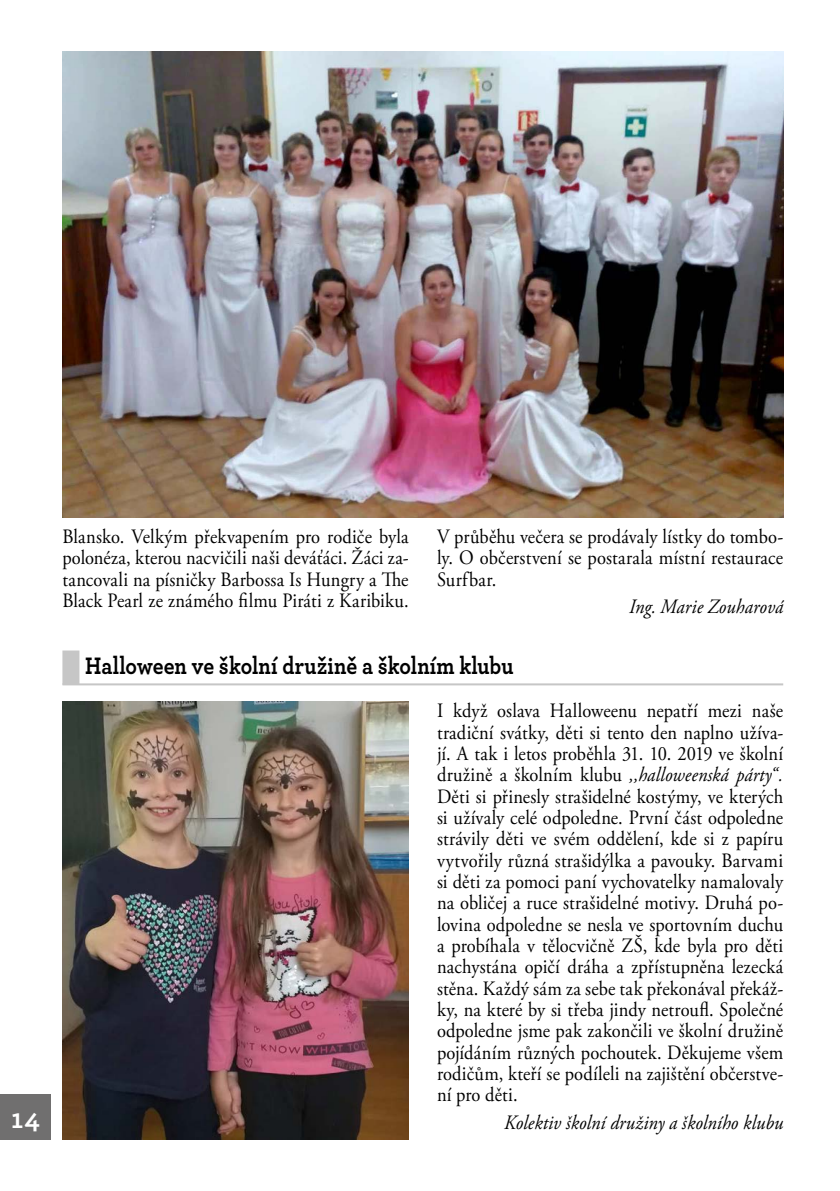
<style>
.page{position:relative;width:840px;height:1191px;background:#fff}
.page>*{position:absolute;margin:0;border:0;box-sizing:border-box;transform-origin:0 0}
.t1{font:700 28px "Archer";color:#fff}
.t2{font:700 25px "Archer";letter-spacing:.005em;color:#000;scale:.87 1}
.t3{font:20.4px/21.4px "Adobe Garamond Pro";letter-spacing:.01em;color:#000;text-align:justify;scale:.9 1}
.t4{font:italic 20.4px "Adobe Garamond Pro";letter-spacing:.005em;color:#000;scale:.9 1}
.s1{font-style:italic}
</style>
<div class="page">
<div style="left:0;top:1094px;width:51px;height:46px;background:#706f6f"></div>
<div style="left:62px;top:650px;width:17px;height:34px;background:#c6c6c6"></div>
<hr style="left:62px;top:683px;width:720px;height:2px;background:#c6c6c6">
<img style="left:62px;top:701px;width:346px;height:439px">
<img style="left:62px;top:51px;width:720px;height:466px">
<h1 class="t1" style="left:11px;top:1097px;width:30px">14</h1>
<p class="t3" style="left:62px;top:526px;width:386px">Blansko. Velkým překvapením pro rodiče byla polonéza, kterou nacvičili naši deváťáci. Žáci za&shy;tancovali na písničky Barbossa Is Hungry a The Black Pearl ze známého filmu Piráti z Karibiku.</p>
<p class="t3" style="left:437px;top:526px;width:386px">V průběhu večera se prodávaly lístky do tombo&shy;ly. O občerstvení se postarala místní restaurace Surfbar.</p>
<p class="t4" style="left:629px;top:594px;width:172px">Ing. Marie Zouharová</p>
<p class="t2" style="left:85px;top:646px;width:493px">Halloween ve školní družině a školním klubu</p>
<p class="t3" style="left:437px;top:701px;width:386px">I když oslava Halloweenu nepatří mezi naše tradiční svátky, děti si tento den naplno užíva&shy;jí. A tak i letos proběhla 31. 10. 2019 ve školní družině a školním klubu <span class="s1">,,halloweenská párty“.<br></span>Děti si přinesly strašidelné kostýmy, ve kterých si užívaly celé odpoledne. První část odpoledne strávily děti ve svém oddělení, kde si z papíru vytvořily různá strašidýlka a pavouky. Barvami si děti za pomoci paní vychovatelky namalovaly na obličej a ruce strašidelné motivy. Druhá po&shy;lovina odpoledne se nesla ve sportovním duchu a probíhala v tělocvičně ZŠ, kde byla pro děti nachystána opičí dráha a zpřístupněna lezecká stěna. Každý sám za sebe tak překonával překáž&shy;ky, na které by si třeba jindy netroufl. Společné odpoledne jsme pak zakončili ve školní družině pojídáním různých pochoutek. Děkujeme všem rodičům, kteří se podíleli na zajištění občerstve&shy;ní pro děti.</p>
<p class="t4" style="left:504px;top:1109px;width:311px">Kolektiv školní družiny a školního klubu</p>
</div>
